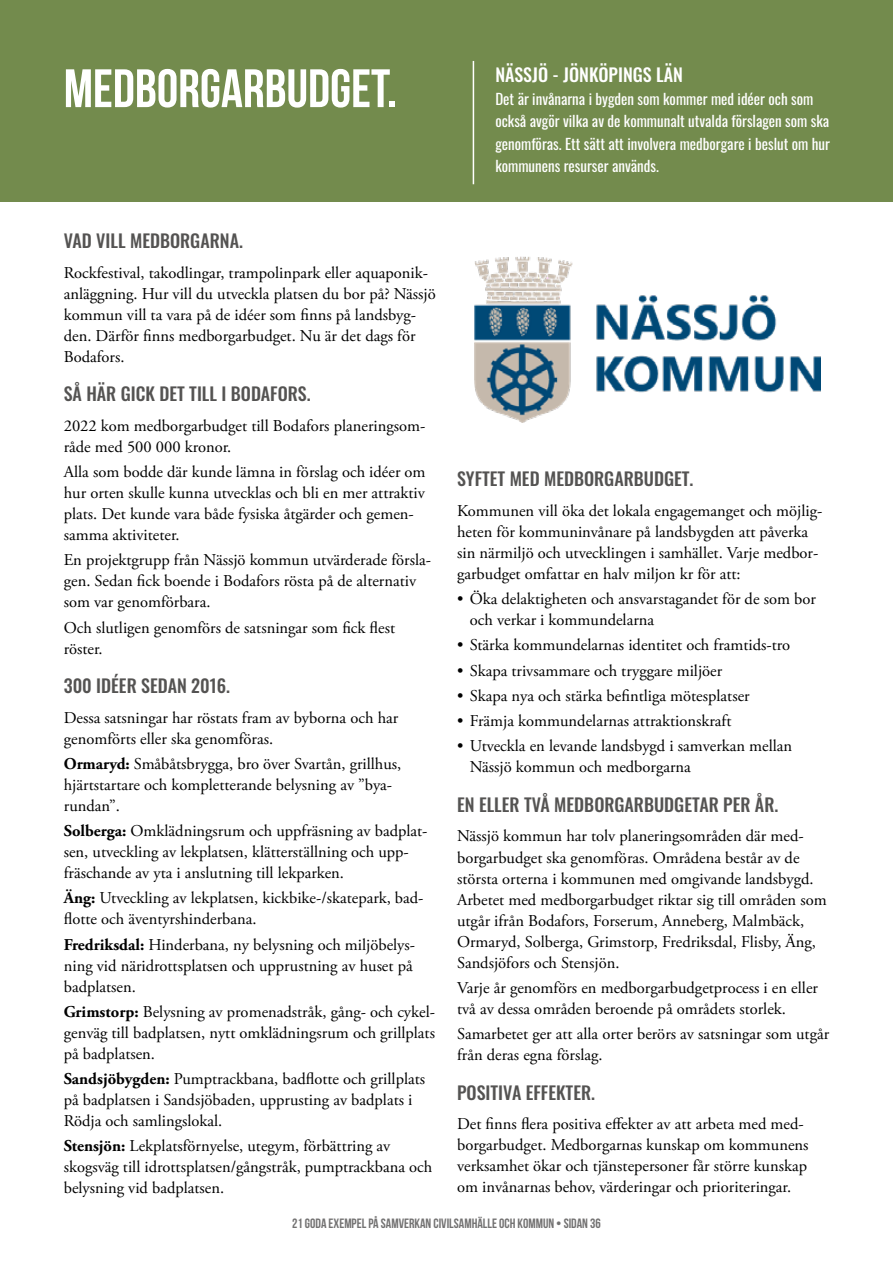
<style>
.page{position:relative;width:893px;height:1263px;background:#fff}
.page>*{position:absolute;margin:0;border:0;box-sizing:border-box;transform-origin:0 0}
.t1{font:700 54px "Bebas Neue";color:#fff}
.t2{font:500 18px "Oswald";color:#545352}
.t3{font:500 18px "Oswald";color:#fff}
.t4{font:16.5px/21px "Adobe Garamond Pro";color:#000}
.t5{font:15px/22.5px "Oswald";color:#fff}
.t6{font:700 13.5px "Bebas Neue";color:#727171}
.s1{font-weight:700}
</style>
<div class="page">
<div style="left:0;top:0;width:893px;height:201px;background:#738b4d"></div>
<hr style="left:473px;top:61px;width:1px;height:123px;background:#fff">
<img style="left:474px;top:257px;width:347px;height:165px">
<h1 class="t1" style="left:64px;top:59px;width:335px">MEDBORGARBUDGET.</h1>
<p class="t3" style="left:495px;top:66px;width:189px">NÄSSJÖ - JÖNKÖPINGS LÄN</p>
<p class="t5" style="left:495px;top:86px;width:336px">Det är invånarna i bygden som kommer med idéer och som också avgör vilka av de kommunalt utvalda förslagen som ska genomföras. Ett sätt att involvera medborgare i beslut om hur kommunens resurser används.</p>
<p class="t2" style="left:64px;top:232px;width:181px">VAD VILL MEDBORGARNA.</p>
<p class="t4" style="left:64px;top:263px;width:373px">Rockfestival, takodlingar, trampolinpark eller aquaponik&shy;anläggning. Hur vill du utveckla platsen du bor på? Nässjö kommun vill ta vara på de idéer som finns på landsbyg&shy;den. Därför finns medborgarbudget. Nu är det dags för Bodafors.</p>
<p class="t2" style="left:64px;top:385px;width:248px">SÅ HÄR GICK DET TILL I BODAFORS.</p>
<p class="t4" style="left:64px;top:416px;width:363px">2022 kom medborgarbudget till Bodafors planeringsom&shy;råde med 500 000 kronor.</p>
<p class="t4" style="left:64px;top:462px;width:363px">Alla som bodde där kunde lämna in förslag och idéer om hur orten skulle kunna utvecklas och bli en mer attraktiv plats. Det kunde vara både fysiska åtgärder och gemen&shy;samma aktiviteter.</p>
<p class="t4" style="left:64px;top:550px;width:369px">En projektgrupp från Nässjö kommun utvärderade försla&shy;gen. Sedan fick boende i Bodafors rösta på de alternativ som var genomförbara.</p>
<p class="t4" style="left:64px;top:617px;width:333px">Och slutligen genomförs de satsningar som fick flest röster.</p>
<p class="t2" style="left:64px;top:676px;width:168px">300 IDÉER SEDAN 2016.</p>
<p class="t4" style="left:64px;top:707px;width:336px">Dessa satsningar har röstats fram av byborna och har genomförts eller ska genomföras.</p>
<p class="t4" style="left:64px;top:754px;width:339px"><span class="s1">Ormaryd:</span> Småbåtsbrygga, bro över Svartån, grillhus, hjärtstartare och kompletterande belysning av ”bya&shy;rundan”.</p>
<p class="t4" style="left:64px;top:821px;width:365px"><span class="s1">Solberga:</span> Omklädningsrum och uppfräsning av badplat&shy;sen, utveckling av lekplatsen, klätterställning och upp&shy;fräschande av yta i anslutning till lekparken.</p>
<p class="t4" style="left:64px;top:888px;width:361px"><span class="s1">Äng:</span> Utveckling av lekplatsen, kickbike-/skatepark, bad&shy;flotte och äventyrshinderbana.</p>
<p class="t4" style="left:64px;top:934px;width:353px"><span class="s1">Fredriksdal:</span> Hinderbana, ny belysning och miljöbelys&shy;ning vid näridrottsplatsen och upprustning av huset på badplatsen.</p>
<p class="t4" style="left:64px;top:1002px;width:373px;text-align:justify"><span class="s1">Grimstorp:</span> Belysning av promenadstråk, gång- och cykel&shy;genväg till badplatsen, nytt omklädningsrum och grillplats på badplatsen.</p>
<p class="t4" style="left:64px;top:1069px;width:363px"><span class="s1">Sandsjöbygden:</span> Pumptrackbana, badflotte och grillplats på badplatsen i Sandsjöbaden, upprusting av badplats i<br>Rödja och samlingslokal.</p>
<p class="t4" style="left:64px;top:1136px;width:370px"><span class="s1">Stensjön:</span> Lekplatsförnyelse, utegym, förbättring av skogsväg till idrottsplatsen/gångstråk, pumptrackbana och belysning vid badplatsen.</p>
<p class="t2" style="left:457px;top:470px;width:238px">SYFTET MED MEDBORGARBUDGET.</p>
<p class="t4" style="left:457px;top:501px;width:367px">Kommunen vill öka det lokala engagemanget och möjlig&shy;heten för kommuninvånare på landsbygden att påverka sin närmiljö och utvecklingen i samhället. Varje medbor&shy;garbudget omfattar en halv miljon kr för att:</p>
<p class="t4" style="left:470px;top:589px;width:347px;text-indent:-13px">• Öka delaktigheten och ansvarstagandet för de som bor och verkar i kommundelarna</p>
<p class="t4" style="left:457px;top:635px;width:335px">• Stärka kommundelarnas identitet och framtids-tro</p>
<p class="t4" style="left:457px;top:660px;width:267px">• Skapa trivsammare och tryggare miljöer</p>
<p class="t4" style="left:457px;top:686px;width:294px">• Skapa nya och stärka befintliga mötesplatser</p>
<p class="t4" style="left:457px;top:711px;width:276px">• Främja kommundelarnas attraktionskraft</p>
<p class="t4" style="left:470px;top:736px;width:324px;text-indent:-13px">• Utveckla en levande landsbygd i samverkan mellan<br>Nässjö kommun och medborgarna</p>
<p class="t2" style="left:457px;top:795px;width:323px">EN ELLER TVÅ MEDBORGARBUDGETAR PER ÅR.</p>
<p class="t4" style="left:457px;top:826px;width:371px">Nässjö kommun har tolv planeringsområden där med&shy;borgarbudget ska genomföras. Områdena består av de största orterna i kommunen med omgivande landsbygd.<br>Arbetet med medborgarbudget riktar sig till områden som utgår ifrån Bodafors, Forserum, Anneberg, Malmbäck, Ormaryd, Solberga, Grimstorp, Fredriksdal, Flisby, Äng, Sandsjöfors och Stensjön.</p>
<p class="t4" style="left:457px;top:978px;width:362px">Varje år genomförs en medborgarbudgetprocess i en eller två av dessa områden beroende på områdets storlek.</p>
<p class="t4" style="left:457px;top:1024px;width:374px">Samarbetet ger att alla orter berörs av satsningar som utgår från deras egna förslag.</p>
<p class="t2" style="left:457px;top:1083px;width:139px">POSITIVA EFFEKTER.</p>
<p class="t4" style="left:457px;top:1114px;width:353px">Det finns flera positiva effekter av att arbeta med med&shy;borgarbudget. Medborgarnas kunskap om kommunens verksamhet ökar och tjänstepersoner får större kunskap om invånarnas behov, värderingar och prioriteringar.</p>
<p class="t6" style="left:292px;top:1216px;width:310px">21 GODA EXEMPEL PÅ SAMVERKAN CIVILSAMHÄLLE OCH KOMMUN • SIDAN 36</p>
</div>
